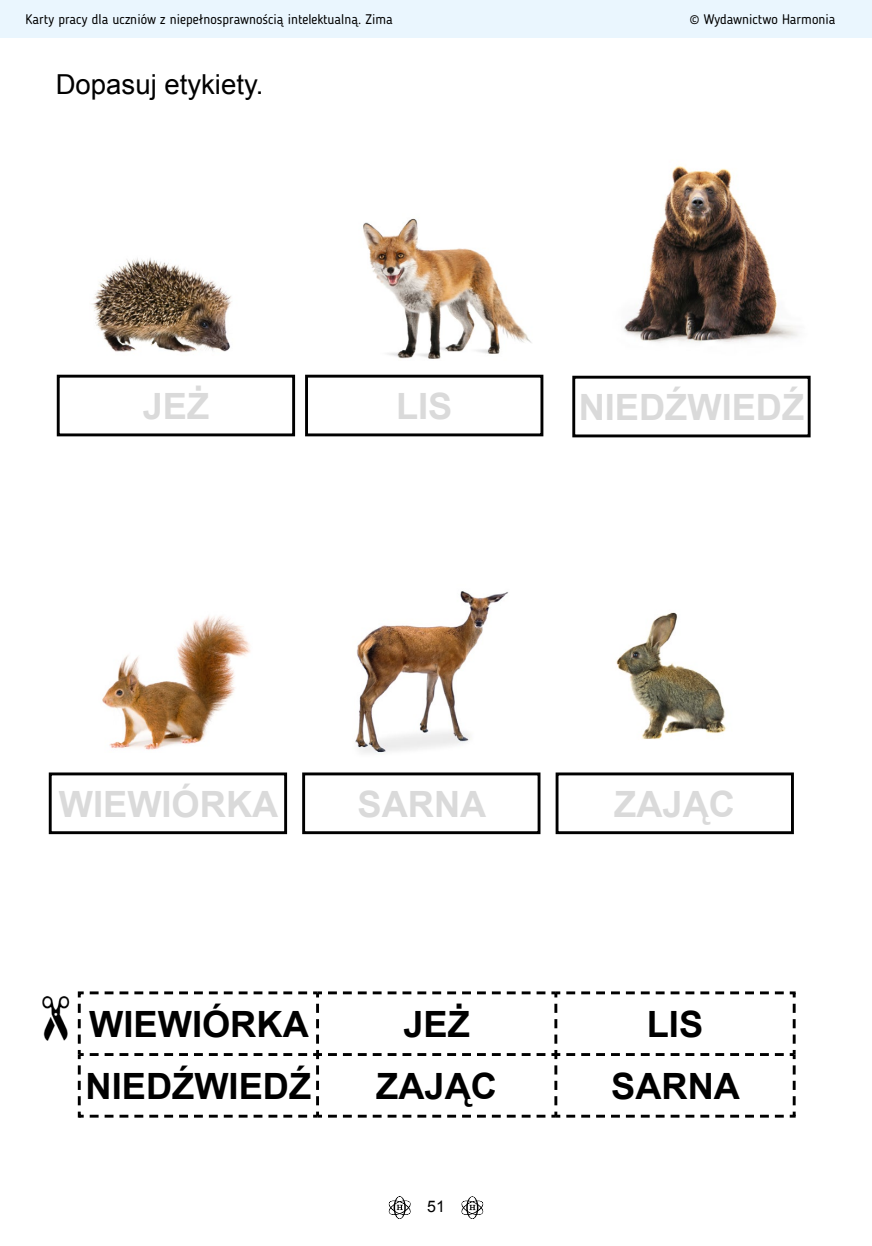
<style>
.page{position:relative;width:872px;height:1246px;background:#fff}
.page>*{position:absolute;margin:0;border:0;box-sizing:border-box;transform-origin:0 0}
.t1{font:700 36.3px "Arial";color:#000}
.t2{font:700 36.3px "Arial";color:#dadada}
.t3{font:27.6px "Arial";color:#000}
.t4{font:15.9px "Arial";color:#000}
.t5{font:13.8px "Blogger Sans";color:#000}
</style>
<div class="page">
<svg style="left:388px;top:1196px;width:23px;height:23px"></svg>
<svg style="left:461px;top:1196px;width:23px;height:23px"></svg>
<img style="left:624px;top:165px;width:174px;height:178px">
<img style="left:363px;top:218px;width:169px;height:141px">
<img style="left:102px;top:615px;width:148px;height:135px">
<img style="left:355px;top:591px;width:154px;height:162px">
<img style="left:616px;top:612px;width:110px;height:128px">
<img style="left:92px;top:258px;width:140px;height:95px">
<svg style="left:328px;top:991px;width:468px;height:53px"></svg>
<svg style="left:328px;top:1050px;width:232px;height:55px"></svg>
<svg style="left:566px;top:1050px;width:229px;height:55px"></svg>
<svg style="left:77px;top:991px;width:245px;height:127px"></svg>
<svg style="left:328px;top:1111px;width:468px;height:7px"></svg>
<div style="left:57px;top:375px;width:238px;height:61px;border:3px solid #000"></div>
<div style="left:305px;top:375px;width:238px;height:61px;border:3px solid #000"></div>
<div style="left:572px;top:376px;width:238px;height:61px;border:3px solid #000"></div>
<div style="left:49px;top:772px;width:238px;height:62px;border:3px solid #000"></div>
<div style="left:302px;top:772px;width:238px;height:62px;border:3px solid #000"></div>
<div style="left:555px;top:772px;width:239px;height:62px;border:3px solid #000"></div>
<img style="left:42px;top:996px;width:28px;height:45px">
<div style="left:0;top:0;width:872px;height:37px;background:#eaf6fe"></div>
<p class="t5" style="left:26px;top:11px;width:369px">Karty pracy dla uczniów z niepełnosprawnością intelektualną. Zima</p>
<p class="t5" style="left:689px;top:11px;width:148px">© Wydawnictwo Harmonia</p>
<h2 class="t3" style="left:56px;top:67px;width:209px">Dopasuj etykiety.</h2>
<h1 class="t2" style="left:143px;top:382px;width:68px">JEŻ</h1>
<h1 class="t2" style="left:396px;top:382px;width:58px">LIS</h1>
<h1 class="t2" style="left:578px;top:383px;width:227px">NIEDŹWIEDŹ</h1>
<h1 class="t2" style="left:59px;top:780px;width:221px">WIEWIÓRKA</h1>
<h1 class="t2" style="left:357px;top:780px;width:130px">SARNA</h1>
<h1 class="t2" style="left:614px;top:780px;width:122px">ZAJĄC</h1>
<h1 class="t1" style="left:89px;top:1000px;width:221px">WIEWIÓRKA</h1>
<h1 class="t1" style="left:403px;top:1000px;width:68px">JEŻ</h1>
<h1 class="t1" style="left:647px;top:1000px;width:58px">LIS</h1>
<h1 class="t1" style="left:86px;top:1062px;width:227px">NIEDŹWIEDŹ</h1>
<h1 class="t1" style="left:376px;top:1062px;width:122px">ZAJĄC</h1>
<h1 class="t1" style="left:611px;top:1062px;width:130px">SARNA</h1>
<p class="t4" style="left:427px;top:1196px;width:19px">51</p>
</div>
